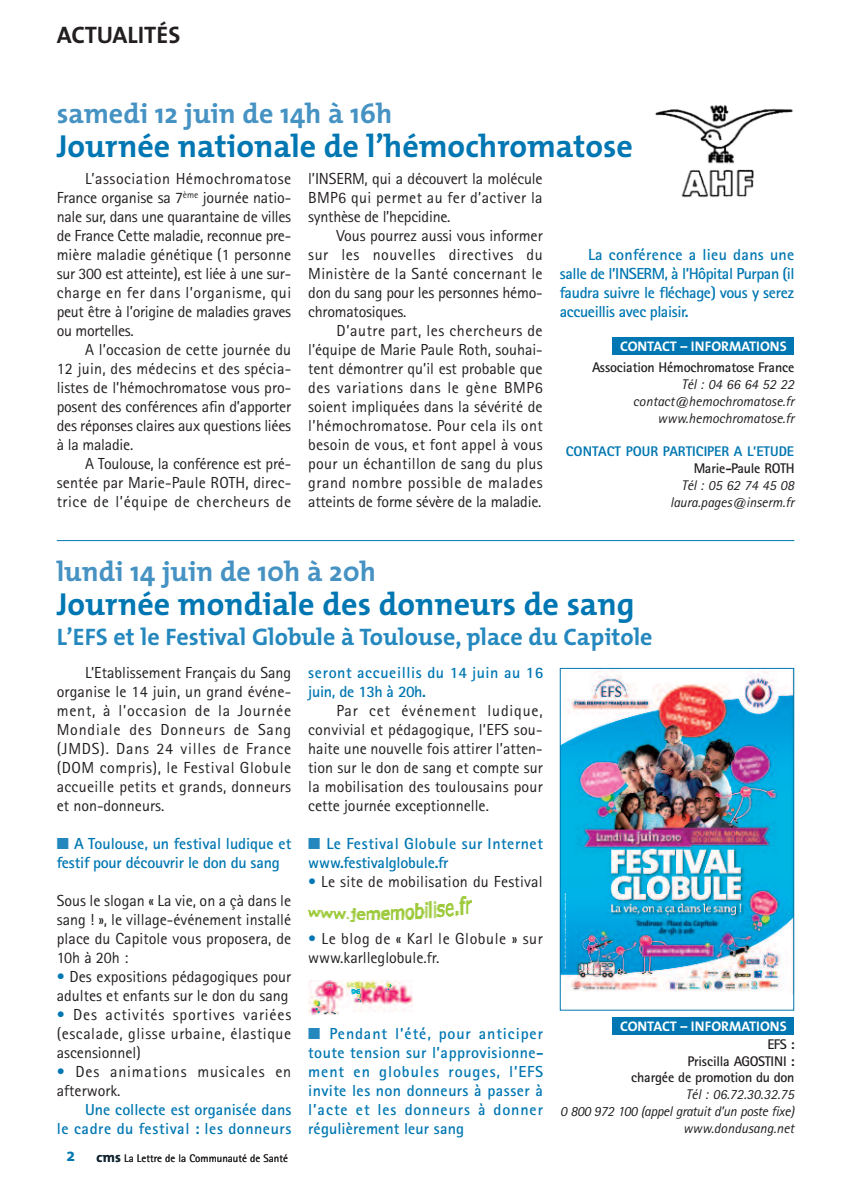
<style>
.page{position:relative;width:851px;height:1191px;background:#fff}
.page>*{position:absolute;margin:0;border:0;box-sizing:border-box;transform-origin:0 0}
.t1{font:700 32px "The Mix";color:#0077b2}
.t2{font:700 28px "The Mix";color:#4592c3}
.t3{font:700 24px "The Mix";color:#2488be}
.t4{font:700 24px "The Mix";letter-spacing:-.005em;color:#231f20}
.t5{font:16px/19px "Rotis Sans Serif";color:#231f20;text-align:justify}
.t6{font:700 16px/19px "Rotis Sans Serif";color:#0077b2;text-align:justify}
.t7{font:700 16px/19px "Rotis Sans Serif";letter-spacing:.025em;color:#0077b2}
.t8{font:16px/19px "Rotis Sans Serif";letter-spacing:.025em;color:#231f20}
.t9{font:700 16px/19px "Rotis Sans Serif";letter-spacing:.03em;color:#0077b2}
.t10{font:16px/19px "Rotis Sans Serif";letter-spacing:.05em;color:#231f20}
.t11{font:italic 14px/16.8px "Rotis Sans Serif";color:#231f20;text-align:right}
.t12{font:700 14px/16.8px "Rotis Sans Serif";letter-spacing:-.02em;color:#231f20;text-align:right}
.t13{font:italic 14px/16.8px "Rotis Sans Serif";letter-spacing:-.025em;color:#231f20;text-align:right}
.t14{font:700 14px "The Mix";color:#fff}
.t15{font:800 14px "Rotis Sans Serif";color:#0077b2}
.t16{font:11px "Rotis Sans Serif";color:#231f20}
.s1{color:#2488be}
.s2{color:#0077b2}
.s3{font-family:"The Mix";font-weight:700;font-size:18px;color:#0077b2}
.s4{font-family:"The Mix";font-weight:700;font-size:14px;color:#0077b2}
</style>
<div class="page">
<img style="left:561px;top:670px;width:231px;height:321px">
<div style="left:559px;top:668px;width:235px;height:342px;border:1px solid #0077b2"></div>
<img style="left:655px;top:105px;width:138px;height:93px">
<img style="left:308px;top:896px;width:164px;height:26px">
<img style="left:308px;top:980px;width:104px;height:34px">
<div style="left:612px;top:1018px;width:182px;height:17px;background:#0077b2"></div>
<hr style="left:57px;top:540px;width:737px;height:1px;background:#0077b2">
<div style="left:612px;top:337px;width:182px;height:18px;background:#0077b2"></div>
<h3 class="t4" style="left:57px;top:27px;width:125px">ACTUALITÉS</h3>
<h2 class="t2" style="left:57px;top:104px;width:337px">samedi 12 juin de 14h à 16h</h2>
<h1 class="t1" style="left:57px;top:135px;width:577px">Journée nationale de l’hémochromatose</h1>
<p class="t5" style="left:57px;top:171px;width:236px;text-indent:28px">L’association Hémochromatose France organise sa 7<sup>ème</sup> journée natio&shy;nale sur, dans une quarantaine de villes de France Cette maladie, reconnue pre&shy;mière maladie génétique (1 personne sur 300 est atteinte), est liée à une sur&shy;charge en fer dans l’organisme, qui peut être à l’origine de maladies graves ou mortelles.</p>
<p class="t5" style="left:57px;top:342px;width:236px;text-indent:28px">A l’occasion de cette journée du 12 juin, des médecins et des spécia&shy;listes de l’hémochromatose vous pro&shy;posent des conférences afin d’apporter des réponses claires aux questions liées à la maladie.</p>
<p class="t5" style="left:57px;top:456px;width:236px;text-indent:28px">A Toulouse, la conférence est pré&shy;sentée par Marie-Paule ROTH, direc&shy;trice de l’équipe de chercheurs de</p>
<p class="t5" style="left:308px;top:171px;width:236px">l’INSERM, qui a découvert la molécule BMP6 qui permet au fer d’activer la synthèse de l’hepcidine.</p>
<p class="t5" style="left:308px;top:228px;width:236px;text-indent:28px">Vous pourrez aussi vous informer sur les nouvelles directives du Ministère de la Santé concernant le don du sang pour les personnes hémo&shy;chromatosiques.</p>
<p class="t5" style="left:308px;top:323px;width:236px;text-indent:28px">D’autre part, les chercheurs de l’équipe de Marie Paule Roth, souhai&shy;tent démontrer qu’il est probable que des variations dans le gène BMP6 soient impliquées dans la sévérité de l’hémochromatose. Pour cela ils ont besoin de vous, et font appel à vous pour un échantillon de sang du plus grand nombre possible de malades atteints de forme sévère de la maladie.</p>
<p class="t6" style="left:559px;top:247px;width:236px;text-indent:28px">La conférence a lieu dans une salle de l’INSERM, à l’Hôpital Purpan (il faudra suivre le fléchage) vous y serez accueillis avec plaisir.</p>
<p class="t14" style="left:620px;top:341px;width:168px">CONTACT – INFORMATIONS</p>
<p class="t12" style="left:592px;top:360px;width:204px">Association Hémochromatose France</p>
<p class="t11" style="left:633px;top:377px;width:163px">Tél : 04 66 64 52 22 contact@hemochromatose.fr www.hemochromatose.fr</p>
<p class="t15" style="left:565px;top:446px;width:230px">CONTACT POUR PARTICIPER A L’ETUDE</p>
<p class="t12" style="left:693px;top:461px;width:102px">Marie-Paule ROTH</p>
<p class="t11" style="left:670px;top:478px;width:126px">Tél : 05 62 74 45 08 laura.pages@inserm.fr</p>
<h2 class="t2" style="left:57px;top:562px;width:320px">lundi 14 juin de 10h à 20h</h2>
<h1 class="t1" style="left:57px;top:593px;width:579px">Journée mondiale des donneurs de sang</h1>
<h3 class="t3" style="left:57px;top:628px;width:597px">L’EFS et le Festival Globule à Toulouse, place du Capitole</h3>
<p class="t5" style="left:57px;top:665px;width:236px;text-indent:28px">L’Etablissement Français du Sang organise le 14 juin, un grand événe&shy;ment, à l’occasion de la Journée Mondiale des Donneurs de Sang (JMDS). Dans 24 villes de France (DOM compris), le Festival Globule accueille petits et grands, donneurs et non-donneurs.</p>
<p class="t6" style="left:57px;top:836px;width:236px"><span class="s1">■</span> A Toulouse, un festival ludique et festif pour découvrir le don du sang</p>
<p class="t5" style="left:57px;top:893px;width:236px">Sous le slogan « La vie, on a çà dans le sang ! », le village-événement installé place du Capitole vous proposera, de 10h à 20h :</p>
<p class="t5" style="left:57px;top:969px;width:236px"><span class="s2">•</span> Des expositions pédagogiques pour adultes et enfants sur le don du sang</p>
<p class="t5" style="left:57px;top:1007px;width:236px"><span class="s2">•</span> Des activités sportives variées (escalade, glisse urbaine, élastique ascensionnel)</p>
<p class="t10" style="left:57px;top:1064px;width:236px"><span class="s2">•</span> Des animations musicales en afterwork.</p>
<p class="t6" style="left:57px;top:1102px;width:236px;text-align:right">Une collecte est organisée dans<br>le cadre du festival : les donneurs</p>
<p class="t16" style="left:67px;top:1154px;width:223px"><span class="s3">2</span> <span class="s4">cms</span> La Lettre de la Communauté de Santé</p>
<p class="t9" style="left:308px;top:665px;width:236px">seront accueillis du 14 juin au 16 juin, de 13h à 20h.</p>
<p class="t5" style="left:308px;top:703px;width:236px;text-indent:28px">Par cet événement ludique, convivial et pédagogique, l’EFS sou&shy;haite une nouvelle fois attirer l’atten&shy;tion sur le don de sang et compte sur la mobilisation des toulousains pour cette journée exceptionnelle.</p>
<p class="t7" style="left:308px;top:836px;width:236px"><span class="s1">■</span> Le Festival Globule sur Internet www.festivalglobule.fr</p>
<p class="t5" style="left:308px;top:874px;width:236px"><span class="s2">•</span> Le site de mobilisation du Festival</p>
<p class="t8" style="left:308px;top:931px;width:236px"><span class="s2">•</span> Le blog de « Karl le Globule » sur www.karlleglobule.fr.</p>
<p class="t6" style="left:308px;top:1026px;width:237px"><span class="s1">■</span> Pendant l’été, pour anticiper toute tension sur l’approvisionne&shy;ment en globules rouges, l’EFS invite les non donneurs à passer à l’acte et les donneurs à donner régulièrement leur sang</p>
<p class="t14" style="left:620px;top:1021px;width:168px">CONTACT – INFORMATIONS</p>
<p class="t12" style="left:631px;top:1037px;width:165px">EFS :<br>Priscilla AGOSTINI :<br>chargée de promotion du don</p>
<p class="t13" style="left:560px;top:1087px;width:236px">Tél : 06.72.30.32.75<br>0 800 972 100 (appel gratuit d’un poste fixe) www.dondusang.net</p>
</div>
